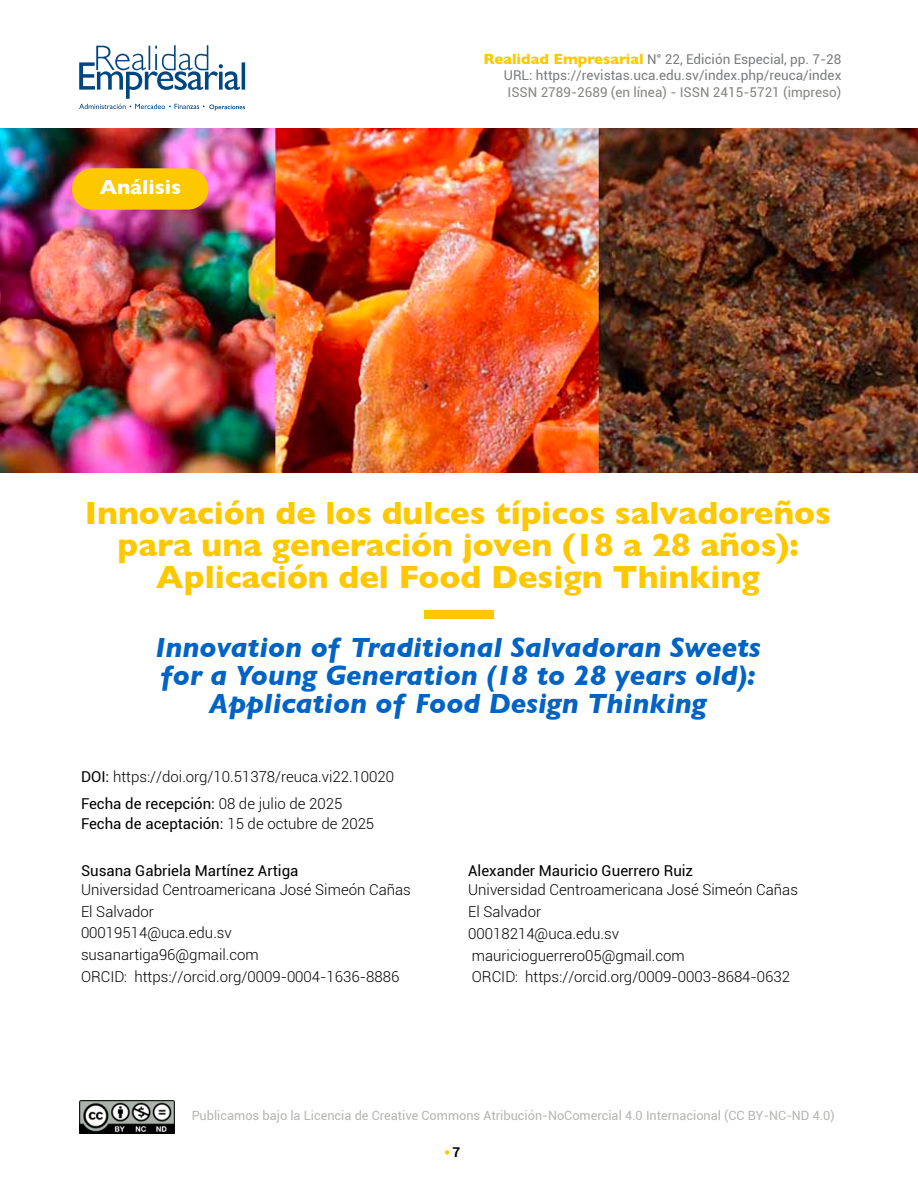
<style>
.page{position:relative;width:918px;height:1188px;background:#fff}
.page>*{position:absolute;margin:0;border:0;box-sizing:border-box;transform-origin:0 0}
.t1{font:700 32.7px/32px "Gill Sans";color:#fec800;text-align:center}
.t2{font:italic 700 28.35px/27.6px "Gill Sans";color:#0063c5;text-align:center}
.t3{font:700 20.7px "Gill Sans";color:#fff}
.t4{font:300 15px/21.8px "Roboto";color:#000}
.t5{font:15px "Roboto";color:#000}
.t6{font:13.5px/16.2px "Roboto";color:#7b7c7e;text-align:right}
.t7{font:13.5px "Roboto";color:#858582}
.t8{font:700 13.5px "Roboto";color:#000}
.t9{font:12.75px "Roboto";color:#858582}
.s1{font-family:"Gill Sans";font-weight:700;font-size:15px;color:#fec800}
.s2{font-weight:400}
.s3{font-weight:300}
</style>
<div class="page">
<img style="left:79px;top:1100px;width:96px;height:34px">
<svg style="left:445px;top:1150px;width:4px;height:5px"></svg>
<svg style="left:79px;top:45px;width:166px;height:66px"></svg>
<img style="left:0;top:129px;width:918px;height:343px">
<div style="left:72px;top:168px;width:136px;height:42px;background:#fec800;border-radius:21px"></div>
<div style="left:424px;top:611px;width:70px;height:8px;background:#fec800"></div>
<h3 class="t3" style="left:100px;top:170px;width:83px">Análisis</h3>
<p class="t6" style="left:484px;top:51px;width:359px"><span class="s1">Realidad Empresarial</span> N° 22, Edición Especial, pp. 7-28<br>URL: https://revistas.uca.edu.sv/index.php/reuca/index</p>
<p class="t7" style="left:508px;top:82px;width:335px">ISSN 2789-2689 (en línea) - ISSN 2415-5721 (impreso)</p>
<h1 class="t1" style="left:85px;top:497px;width:748px">Innovación de los dulces típicos salvadoreños para una generación joven (18 a 28 años):<br>Aplicación del Food Design Thinking</h1>
<h2 class="t2" style="left:155px;top:634px;width:607px">Innovation of Traditional Salvadoran Sweets for a Young Generation (18 to 28 years old):<br>Application of Food Design Thinking</h2>
<p class="t4" style="left:81px;top:762px;width:315px;line-height:27.8px"><span class="s2">DOI:</span> https://doi.org/10.51378/reuca.vi22.10020<br><span class="s2">Fecha de recepción:</span> 08 de julio de 2025</p>
<p class="t5" style="left:81px;top:813px;width:295px">Fecha de aceptación: <span class="s3">15 de octubre de 2025</span></p>
<p class="t5" style="left:81px;top:860px;width:219px">Susana Gabriela Martínez Artiga</p>
<p class="t4" style="left:81px;top:878px;width:331px">Universidad Centroamericana José Simeón Cañas<br>El Salvador<br>00019514@uca.edu.sv susanartiga96@gmail.com<br>ORCID: https://orcid.org/0009-0004-1636-8886</p>
<p class="t5" style="left:468px;top:860px;width:227px">Alexander Mauricio Guerrero Ruiz</p>
<p class="t4" style="left:468px;top:879px;width:331px">Universidad Centroamericana José Simeón Cañas El Salvador<br>00018214@uca.edu.sv mauricioguerrero05@gmail.com<br>ORCID: https://orcid.org/0009-0003-8684-0632</p>
<p class="t9" style="left:192px;top:1106px;width:645px">Publicamos bajo la Licencia de Creative Commons Atribución-NoComercial 4.0 Internacional (CC BY-NC-ND 4.0)</p>
<p class="t8" style="left:453px;top:1143px;width:9px">7</p>
</div>
